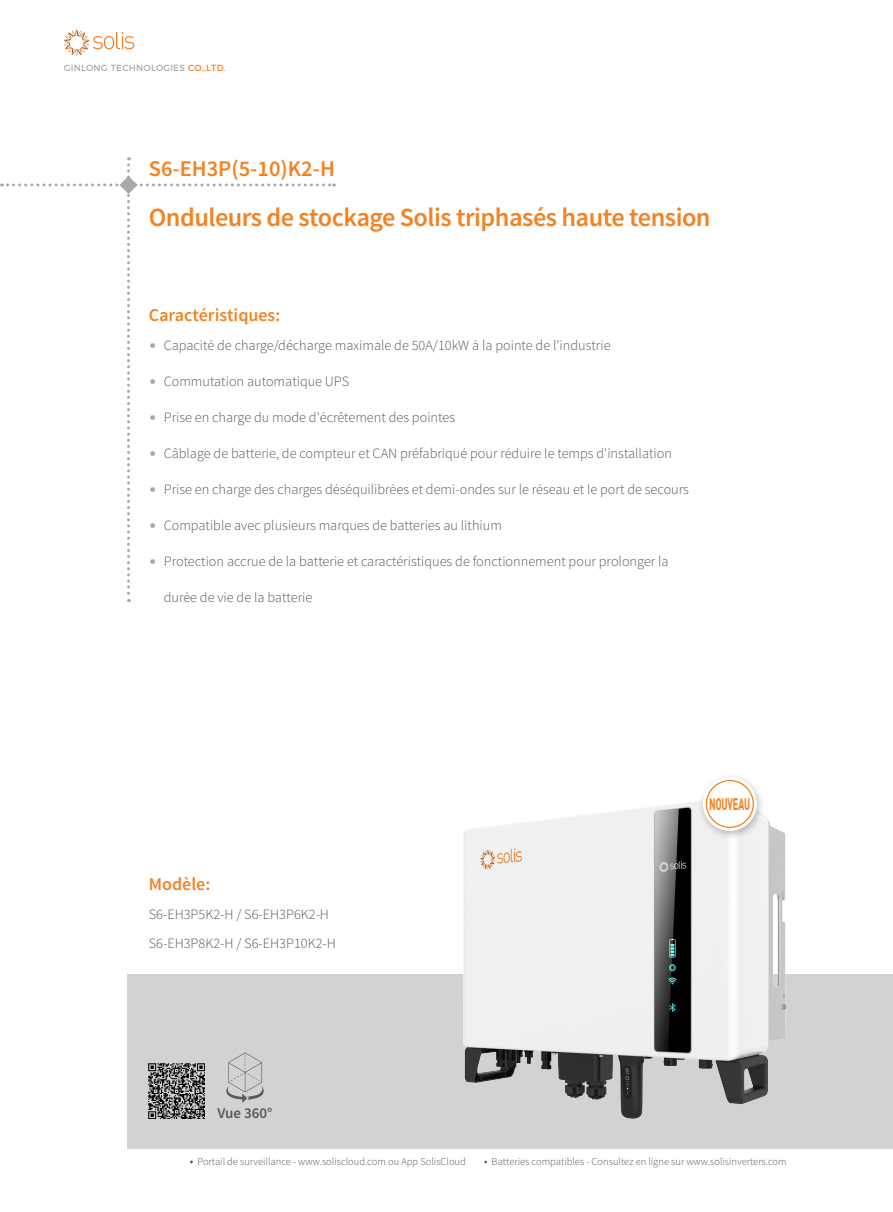
<style>
.page{position:relative;width:893px;height:1212px;background:#fff}
.page>*{position:absolute;margin:0;border:0;box-sizing:border-box;transform-origin:0 0}
.t1{font:600 26.25px "Source Sans Pro";letter-spacing:-.02em;color:#f58220}
.t2{font:600 22.5px "Source Sans Pro";color:#f58220}
.t3{font:600 18px "Source Sans Pro";color:#f58220}
.t4{font:700 16.5px "DIN Pro";color:#f58220;scale:.55 1}
.t5{font:600 15px "Source Sans Pro";color:#57585a}
.t6{font:300 14.25px/29.5px "Source Sans Pro";color:#57585a}
.t7{font:300 10.5px "Source Sans Pro";color:#57585a}
.t8{font:9px "Montserrat";letter-spacing:.025em;color:#a8a9ad}
.s1{color:#f58220}
.s2{color:#a8a9ad}
</style>
<div class="page">
<div style="left:128px;top:974px;width:765px;height:174px;background:#d1d2d4"></div>
<svg style="left:64px;top:30px;width:70px;height:25px"></svg>
<img style="left:464px;top:801px;width:323px;height:317px">
<img style="left:149px;top:1063px;width:55px;height:55px">
<div style="left:698px;top:772px;width:67px;height:67px;background:#231f20;opacity:.3"></div>
<svg style="left:703px;top:777px;width:54px;height:54px"></svg>
<div style="left:706px;top:780px;width:47px;height:47px;background:#fff;border-radius:50%"></div>
<div style="left:706px;top:780px;width:48px;height:48px;border:1px solid #f58220;border-radius:50%"></div>
<svg style="left:226px;top:1052px;width:38px;height:51px"></svg>
<svg style="left:1px;top:157px;width:333px;height:445px"></svg>
<p class="t8" style="left:64px;top:61px;width:163px">GINLONG TECHNOLOGIES <span class="s1">CO.,LTD.</span></p>
<h2 class="t2" style="left:149px;top:154px;width:188px">S6-EH3P(5-10)K2-H</h2>
<h1 class="t1" style="left:149px;top:201px;width:563px">Onduleurs de stockage Solis triphasés haute tension</h1>
<p class="t3" style="left:149px;top:304px;width:133px">Caractéristiques:</p>
<p class="t6" style="left:149px;top:330px;width:463px"><span class="s2">•</span> Capacité de charge/décharge maximale de 50A/10kW à la pointe de l'industrie</p>
<p class="t6" style="left:149px;top:366px;width:202px"><span class="s2">•</span> Commutation automatique UPS</p>
<p class="t6" style="left:149px;top:402px;width:308px"><span class="s2">•</span> Prise en charge du mode d'écrêtement des pointes</p>
<p class="t6" style="left:149px;top:438px;width:525px"><span class="s2">•</span> Câblage de batterie, de compteur et CAN préfabriqué pour réduire le temps d'installation</p>
<p class="t6" style="left:149px;top:474px;width:542px"><span class="s2">•</span> Prise en charge des charges déséquilibrées et demi-ondes sur le réseau et le port de secours</p>
<p class="t6" style="left:149px;top:510px;width:355px"><span class="s2">•</span> Compatible avec plusieurs marques de batteries au lithium</p>
<p class="t6" style="left:149px;top:546px;width:521px"><span class="s2">•</span> Protection accrue de la batterie et caractéristiques de fonctionnement pour prolonger la</p>
<p class="t6" style="left:164px;top:582px;width:150px">durée de vie de la batterie</p>
<p class="t3" style="left:149px;top:873px;width:63px">Modèle:</p>
<p class="t6" style="left:149px;top:899px;width:189px">S6-EH3P5K2-H / S6-EH3P6K2-H<br>S6-EH3P8K2-H / S6-EH3P10K2-H</p>
<p class="t4" style="left:709px;top:793px;width:76px">NOUVEAU</p>
<p class="t5" style="left:218px;top:1104px;width:56px">Vue 360°</p>
<p class="t7" style="left:197px;top:1155px;width:270px">Portail de surveillance - www.soliscloud.com ou App SolisCloud</p>
<p class="t7" style="left:492px;top:1155px;width:297px">Batteries compatibles - Consultez en ligne sur www.solisinverters.com</p>
</div>
